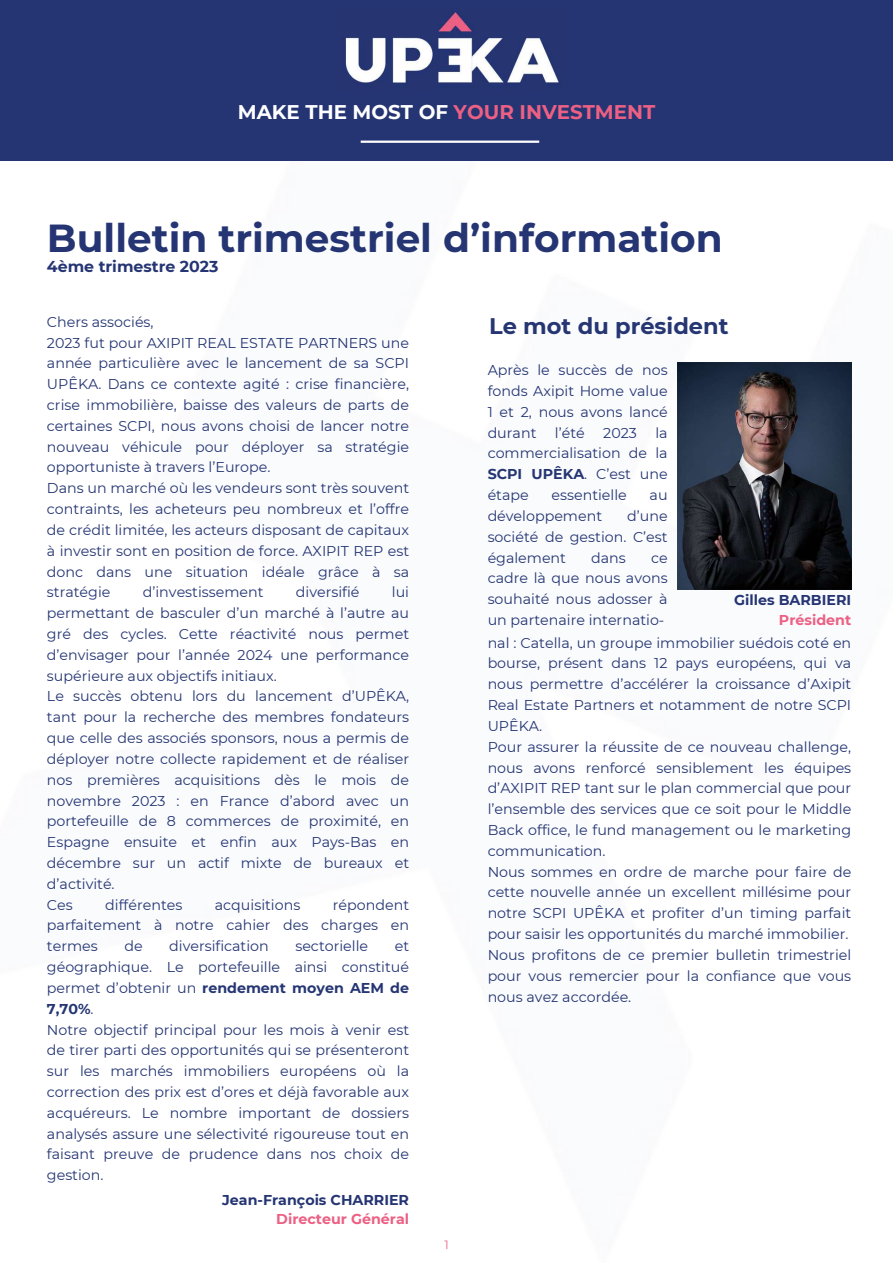
<style>
.page{position:relative;width:893px;height:1263px;background:#fff}
.page>*{position:absolute;margin:0;border:0;box-sizing:border-box;transform-origin:0 0}
.t1{font:700 39px "Montserrat";color:#253573}
.t2{font:700 22.5px "Montserrat";color:#253673}
.t3{font:700 19.8px "Montserrat";color:#ec6083}
.t4{font:700 15.75px "Montserrat";color:#253573}
.t5{font:14.25px/20.9px "Montserrat";color:#253673;text-align:justify}
.t6{font:700 14.25px "Montserrat";color:#253573}
.t7{font:700 14.25px "Montserrat";color:#ec6083}
.t8{font:12px "Montserrat";color:#ec6083}
.s1{color:#fff}
.s2{font-weight:700}
</style>
<div class="page">
<div style="left:0;top:0;width:893px;height:161px;background:#253573"></div>
<img style="left:345px;top:11px;width:215px;height:76px">
<hr style="left:361px;top:141px;width:178px;height:2px;background:#fff">
<img style="left:677px;top:362px;width:174px;height:227px">
<h3 class="t3" style="left:238px;top:100px;width:419px"><span class="s1">MAKE THE MOST OF</span> YOUR INVESTMENT</h3>
<h1 class="t1" style="left:47px;top:214px;width:677px">Bulletin trimestriel d’information</h1>
<p class="t4" style="left:47px;top:257px;width:173px">4ème trimestre 2023</p>
<p class="t5" style="left:47px;top:311px;width:364px;text-align:left">Chers associés,<br>2023 fut pour AXIPIT REAL ESTATE PARTNERS une année particulière avec le lancement de sa SCPI UPÊKA. Dans ce contexte agité : crise financière, crise immobilière, baisse des valeurs de parts de certaines SCPI, nous avons choisi de lancer notre nouveau véhicule pour déployer sa stratégie opportuniste à travers l’Europe.<br>Dans un marché où les vendeurs sont très souvent contraints, les acheteurs peu nombreux et l’offre de crédit limitée, les acteurs disposant de capitaux à investir sont en position de force. AXIPIT REP est donc dans une situation idéale grâce à sa stratégie</p>
<p class="t5" style="left:143px;top:582px;width:122px">d’investissement</p>
<p class="t5" style="left:296px;top:582px;width:65px">diversifié</p>
<p class="t5" style="left:47px;top:582px;width:364px;text-align:left;text-indent:345px">lui permettant de basculer d’un marché à l’autre au gré des cycles. Cette réactivité nous permet d’envisager pour l’année 2024 une performance supérieure aux objectifs initiaux.<br>Le succès obtenu lors du lancement d’UPÊKA, tant pour la recherche des membres fondateurs que celle des associés sponsors, nous a permis de déployer notre collecte rapidement et de réaliser nos premières acquisitions dès le mois de novembre 2023 : en France d’abord avec un portefeuille de 8 commerces de proximité, en Espagne ensuite et enfin aux Pays-Bas en décembre sur un actif mixte de bureaux et d’activité.<br>Ces</p>
<p class="t5" style="left:105px;top:894px;width:79px">différentes</p>
<p class="t5" style="left:215px;top:894px;width:87px">acquisitions</p>
<p class="t5" style="left:47px;top:894px;width:364px;text-indent:286px">répondent parfaitement à notre cahier des charges en termes</p>
<p class="t5" style="left:124px;top:936px;width:20px">de</p>
<p class="t5" style="left:169px;top:936px;width:101px">diversification</p>
<p class="t5" style="left:295px;top:936px;width:74px">sectorielle</p>
<p class="t5" style="left:47px;top:936px;width:364px;text-align:left;text-indent:348px">et géographique. Le portefeuille ainsi constitué permet d’obtenir un <span class="s2">rendement moyen AEM de 7,70%</span>.<br>Notre objectif principal pour les mois à venir est de tirer parti des opportunités qui se présenteront sur les marchés immobiliers européens où la correction des prix est d’ores et déjà favorable aux acquéreurs. Le nombre important de dossiers analysés assure une sélectivité rigoureuse tout en faisant preuve de prudence dans nos choix de gestion.</p>
<p class="t6" style="left:222px;top:1191px;width:188px">Jean-François CHARRIER</p>
<p class="t7" style="left:276px;top:1210px;width:134px">Directeur Général</p>
<p class="t8" style="left:444px;top:1237px;width:6px">1</p>
<h2 class="t2" style="left:489px;top:312px;width:241px">Le mot du président</h2>
<p class="t5" style="left:487px;top:360px;width:181px">Après le succès de nos fonds Axipit Home value 1 et 2, nous avons lancé durant</p>
<p class="t5" style="left:555px;top:422px;width:31px">l’été</p>
<p class="t5" style="left:603px;top:422px;width:35px">2023</p>
<p class="t5" style="left:487px;top:422px;width:181px;text-indent:168px">la commercialisation de la <span class="s2">SCPI UPÊKA</span>. C’est une étape</p>
<p class="t5" style="left:551px;top:484px;width:77px">essentielle</p>
<p class="t5" style="left:649px;top:484px;width:19px">au</p>
<p class="t5" style="left:487px;top:505px;width:116px">développement</p>
<p class="t5" style="left:487px;top:505px;width:181px;text-indent:139px">d’une société de gestion. C’est également</p>
<p class="t5" style="left:591px;top:547px;width:36px">dans</p>
<p class="t5" style="left:487px;top:547px;width:181px;text-indent:163px">ce cadre là que nous avons souhaité nous adosser à un partenaire internatio-</p>
<p class="t6" style="left:734px;top:591px;width:118px">Gilles BARBIERI</p>
<p class="t7" style="left:779px;top:611px;width:74px">Président</p>
<p class="t5" style="left:487px;top:632px;width:365px;text-align:left">nal : Catella, un groupe immobilier suédois coté en bourse, présent dans 12 pays européens, qui va nous permettre d’accélérer la croissance d’Axipit Real Estate Partners et notamment de notre SCPI UPÊKA.<br>Pour assurer la réussite de ce nouveau challenge, nous avons renforcé sensiblement les équipes d’AXIPIT REP tant sur le plan commercial que pour l’ensemble des services que ce soit pour le Middle Back office, le fund management ou le marketing communication.<br>Nous sommes en ordre de marche pour faire de cette nouvelle année un excellent millésime pour notre SCPI UPÊKA et profiter d’un timing parfait pour saisir les opportunités du marché immobilier.<br>Nous profitons de ce premier bulletin trimestriel pour vous remercier pour la confiance que vous nous avez accordée.</p>
</div>
